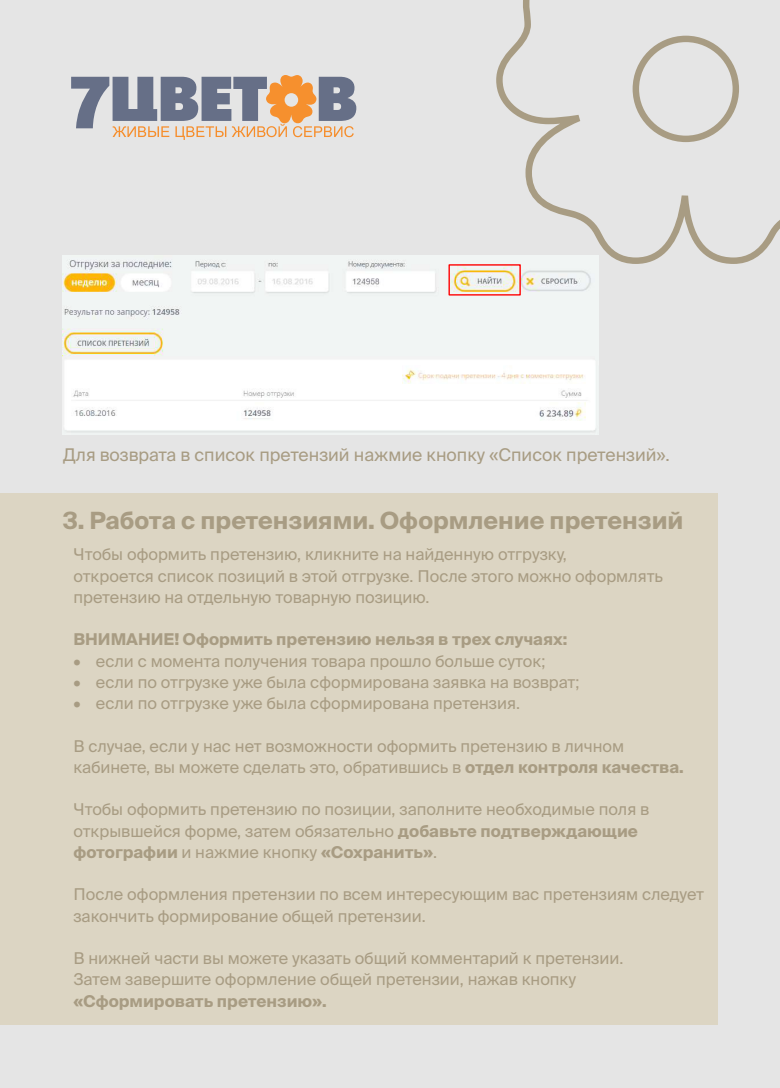
<style>
.page{position:relative;width:780px;height:1088px;background:#e5e5e5}
.page>*{position:absolute;margin:0;border:0;box-sizing:border-box;transform-origin:0 0}
.t1{font:700 23.75px "Suisse Intl";color:#a89c83}
.t2{font:17.5px "Suisse Intl";color:#a89c83}
.t3{font:16.25px/21.2px "Suisse Intl";color:#a89c83}
.t4{font:700 16.25px "Suisse Intl";color:#a89c83}
.s1{font-weight:700}
.s2{font-weight:400}
</style>
<div class="page">
<div style="left:0;top:493px;width:717px;height:532px;background:#dcd5c3"></div>
<svg style="left:71px;top:75px;width:285px;height:65px"></svg>
<svg style="left:496px;top:0;width:284px;height:264px"></svg>
<img style="left:63px;top:255px;width:535px;height:179px">
<div style="left:448px;top:264px;width:73px;height:32px;border:1px solid #f00"></div>
<p class="t2" style="left:63px;top:445px;width:608px">Для возврата в список претензий нажмие кнопку «Список претензий».</p>
<p class="t1" style="left:63px;top:507px;width:622px">3. Работа с претензиями. Оформление претензий</p>
<p class="t3" style="left:73px;top:544px;width:495px">Чтобы оформить претензию, кликните на найденную отгрузку,</p>
<p class="t3" style="left:73px;top:565px;width:591px">откроется список позиций в этой отгрузке. После этого можно оформлять</p>
<p class="t3" style="left:73px;top:586px;width:357px">претензию на отдельную товарную позицию.</p>
<p class="t4" style="left:73px;top:630px;width:495px">ВНИМАНИЕ! Оформить претензию нельзя в трех случаях:</p>
<p class="t3" style="left:73px;top:650px;width:473px">• если с момента получения товара прошло больше суток;</p>
<p class="t3" style="left:73px;top:671px;width:507px">• если по отгрузке уже была сформирована заявка на возврат;</p>
<p class="t3" style="left:73px;top:693px;width:448px">• если по отгрузке уже была сформирована претензия.</p>
<p class="t3" style="left:73px;top:735px;width:552px">В случае, если у нас нет возможности оформить претензию в личном</p>
<p class="t3" style="left:73px;top:756px;width:612px">кабинете, вы можете сделать это, обратившись в <span class="s1">отдел контроля качества.</span></p>
<p class="t3" style="left:73px;top:799px;width:577px">Чтобы оформить претензию по позиции, заполните необходимые поля в</p>
<p class="t3" style="left:73px;top:820px;width:566px">открывшейся форме, затем обязательно <span class="s1">добавьте подтверждающие</span></p>
<p class="t4" style="left:73px;top:843px;width:365px">фотографии <span class="s2">и нажмие кнопку</span> «Сохранить»<span class="s2">.</span></p>
<p class="t3" style="left:73px;top:884px;width:632px">После оформления претензии по всем интересующим вас претензиям следует закончить формирование общей претензии.</p>
<p class="t3" style="left:73px;top:948px;width:551px">В нижней части вы можете указать общий комментарий к претензии.</p>
<p class="t3" style="left:73px;top:969px;width:504px">Затем завершите оформление общей претензии, нажав кнопку</p>
<p class="t4" style="left:73px;top:991px;width:255px">«Сформировать претензию».</p>
</div>
